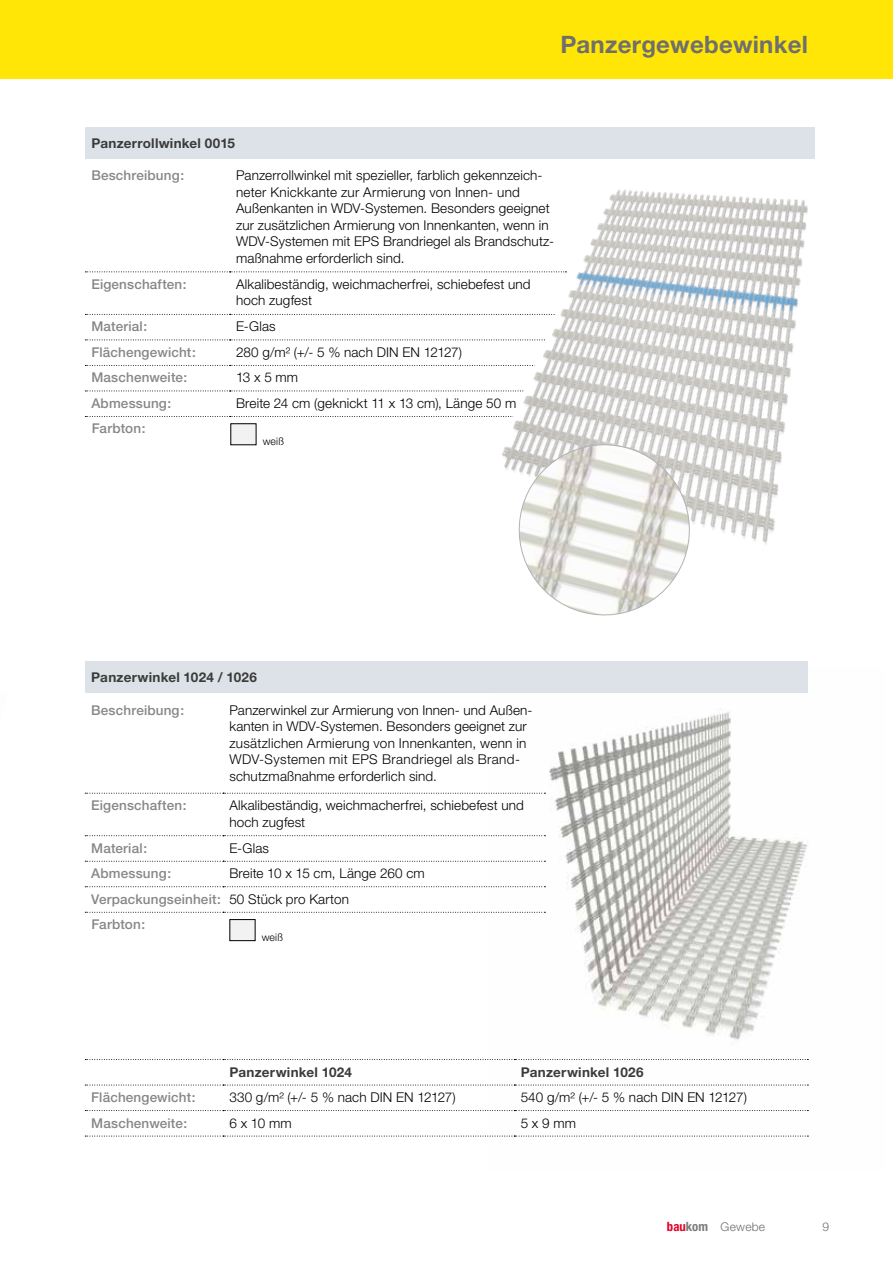
<style>
.page{position:relative;width:893px;height:1263px;background:#fff}
.page>*{position:absolute;margin:0;border:0;box-sizing:border-box;transform-origin:0 0}
.t1{font:700 24px "Helvetica Neue LT Pro";letter-spacing:.01em;color:#6f6f6e}
.t2{font:300 13.5px/16.5px "Helvetica Neue LT Pro";letter-spacing:.01em;color:#000}
.t3{font:500 13.5px "Helvetica Neue";letter-spacing:.01em;color:#878786}
.t4{font:700 13.5px "Helvetica Neue LT Pro";letter-spacing:.015em;color:#3b3b3a}
.t5{font:300 12px "Helvetica Neue";letter-spacing:.02em;color:#6f6f6e}
.t6{font:300 10.5px "Helvetica Neue LT Pro";letter-spacing:.015em;color:#000}
.s1{font-family:"Helvetica Neue LT Pro";font-weight:300;color:#000}
.s2{font-weight:700;font-stretch:condensed;font-size:12.75px;color:#e40028}
.s3{font-weight:700;font-stretch:condensed;font-size:12.75px;color:#7b7b7a}
</style>
<div class="page">
<div style="left:0;top:0;width:893px;height:79px;background:#ffe607"></div>
<img style="left:489px;top:873px;width:320px;height:264px">
<div style="left:85px;top:127px;width:729px;height:32px;background:#dce2e7"></div>
<svg style="left:85px;top:271px;width:292px;height:1px"></svg>
<svg style="left:85px;top:314px;width:292px;height:1px"></svg>
<svg style="left:85px;top:340px;width:292px;height:1px"></svg>
<svg style="left:85px;top:365px;width:292px;height:1px"></svg>
<svg style="left:85px;top:391px;width:292px;height:1px"></svg>
<svg style="left:85px;top:416px;width:292px;height:1px"></svg>
<div style="left:85px;top:661px;width:722px;height:32px;background:#dce2e7"></div>
<svg style="left:85px;top:793px;width:292px;height:1px"></svg>
<svg style="left:85px;top:835px;width:292px;height:1px"></svg>
<svg style="left:85px;top:861px;width:292px;height:1px"></svg>
<svg style="left:85px;top:886px;width:460px;height:1px"></svg>
<svg style="left:85px;top:912px;width:460px;height:1px"></svg>
<svg style="left:85px;top:1059px;width:723px;height:1px"></svg>
<svg style="left:85px;top:1085px;width:723px;height:1px"></svg>
<svg style="left:85px;top:1110px;width:723px;height:1px"></svg>
<svg style="left:85px;top:1136px;width:723px;height:1px"></svg>
<div style="left:231px;top:424px;width:25px;height:21px;background:#f2f2f2"></div>
<div style="left:230px;top:919px;width:25px;height:22px;background:#f2f2f2"></div>
<div style="left:230px;top:919px;width:25px;height:22px;border:1px solid #000"></div>
<img style="left:378px;top:127px;width:437px;height:746px">
<svg style="left:509px;top:434px;width:191px;height:190px"></svg>
<h1 class="t1" style="left:560px;top:29px;width:249px">Panzergewebewinkel</h1>
<p class="t4" style="left:91px;top:134px;width:145px">Panzerrollwinkel 0015</p>
<p class="t3" style="left:91px;top:168px;width:94px">Beschreibung:</p>
<p class="t2" style="left:236px;top:167px;width:320px">Panzerrollwinkel mit spezieller, farblich gekennzeich&shy;neter Knickkante zur Armierung von Innen- und Außenkanten in WDV-Systemen. Besonders geeignet zur zusätzlichen Armierung von Innenkanten, wenn in WDV-Systemen mit EPS Brandriegel als Brandschutz&shy;maßnahme erforderlich sind.</p>
<p class="t3" style="left:91px;top:276px;width:97px">Eigenschaften:</p>
<p class="t2" style="left:236px;top:276px;width:296px">Alkalibeständig, weichmacherfrei, schiebefest und hoch zugfest</p>
<p class="t3" style="left:91px;top:319px;width:57px">Material:</p>
<p class="t2" style="left:236px;top:318px;width:41px">E-Glas</p>
<p class="t3" style="left:91px;top:344px;width:106px">Flächengewicht:</p>
<p class="t2" style="left:236px;top:344px;width:228px">280 g/m² (+/- 5 % nach DIN EN 12127)</p>
<p class="t3" style="left:91px;top:370px;width:98px">Maschenweite:</p>
<p class="t2" style="left:236px;top:369px;width:64px">13 x 5 mm</p>
<p class="t3" style="left:91px;top:395px;width:82px">Abmessung:</p>
<p class="t2" style="left:236px;top:395px;width:282px">Breite 24 cm (geknickt 11 x 13 cm), Länge 50 m</p>
<p class="t3" style="left:92px;top:420px;width:55px">Farbton:</p>
<p class="t6" style="left:263px;top:434px;width:23px">weiß</p>
<p class="t4" style="left:91px;top:668px;width:167px">Panzerwinkel 1024 / 1026</p>
<p class="t3" style="left:91px;top:702px;width:94px">Beschreibung:</p>
<p class="t2" style="left:229px;top:701px;width:305px">Panzerwinkel zur Armierung von Innen- und Außen&shy;kanten in WDV-Systemen. Besonders geeignet zur zusätzlichen Armierung von Innenkanten, wenn in WDV-Systemen mit EPS Brandriegel als Brand&shy;schutzmaßnahme erforderlich sind.</p>
<p class="t3" style="left:91px;top:797px;width:97px">Eigenschaften:</p>
<p class="t2" style="left:229px;top:797px;width:296px">Alkalibeständig, weichmacherfrei, schiebefest und hoch zugfest</p>
<p class="t3" style="left:91px;top:840px;width:57px">Material:</p>
<p class="t2" style="left:229px;top:839px;width:41px">E-Glas</p>
<p class="t3" style="left:91px;top:865px;width:82px">Abmessung:</p>
<p class="t2" style="left:229px;top:865px;width:197px">Breite 10 x 15 cm, Länge 260 cm</p>
<p class="t3" style="left:91px;top:891px;width:259px">Verpackungseinheit: <span class="s1">50 Stück pro Karton</span></p>
<p class="t3" style="left:91px;top:916px;width:55px">Farbton:</p>
<p class="t6" style="left:262px;top:930px;width:23px">weiß</p>
<p class="t4" style="left:229px;top:1063px;width:124px">Panzerwinkel 1024</p>
<p class="t4" style="left:521px;top:1063px;width:124px">Panzerwinkel 1026</p>
<p class="t3" style="left:91px;top:1089px;width:106px">Flächengewicht:</p>
<p class="t2" style="left:229px;top:1089px;width:228px">330 g/m² (+/- 5 % nach DIN EN 12127)</p>
<p class="t2" style="left:521px;top:1089px;width:228px">540 g/m² (+/- 5 % nach DIN EN 12127)</p>
<p class="t3" style="left:91px;top:1115px;width:98px">Maschenweite:</p>
<p class="t2" style="left:229px;top:1114px;width:64px">6 x 10 mm</p>
<p class="t2" style="left:521px;top:1114px;width:57px">5 x 9 mm</p>
<p class="t5" style="left:667px;top:1220px;width:100px"><span class="s2">bau</span><span class="s3">kom</span> Gewebe</p>
<p class="t5" style="left:822px;top:1220px;width:8px">9</p>
</div>
